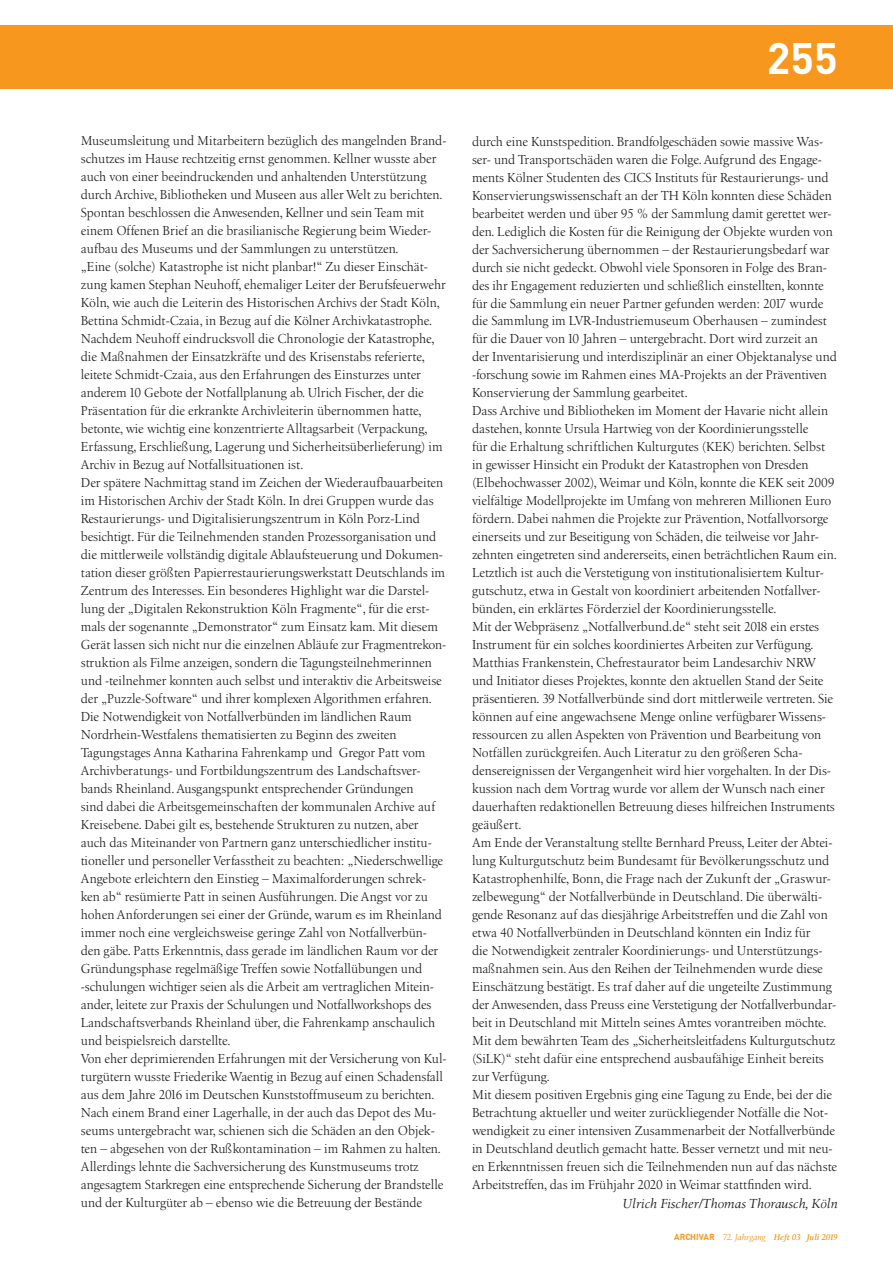
<style>
.page{position:relative;width:893px;height:1263px;background:#fff}
.page>*{position:absolute;margin:0;border:0;box-sizing:border-box;transform-origin:0 0}
.t1{font:700 43.5px "DIN";color:#fff}
.t2{font:13.5px/18px "Birka";color:#231f20;scale:.95 1}
.t3{font:italic 13.5px "Birka";color:#231f20}
.t4{font:italic 600 8.7px "Birka";letter-spacing:-.025em;color:#f7971d}
.s1{font-family:"DIN";font-weight:700;font-style:normal}
.s2{font-weight:400}
</style>
<div class="page">
<div style="left:0;top:25px;width:893px;height:64px;background:#f7971d"></div>
<h1 class="t1" style="left:767px;top:29px;width:72px">255</h1>
<p class="t2" style="left:81px;top:132px;width:386px">Museumsleitung und Mitarbeitern bezüglich des mangelnden Brand&shy;schutzes im Hause rechtzeitig ernst genommen. Kellner wusste aber auch von einer beeindruckenden und anhaltenden Unterstützung durch Archive, Bibliotheken und Museen aus aller Welt zu berichten.<br>Spontan beschlossen die Anwesenden, Kellner und sein Team mit einem Offenen Brief an die brasilianische Regierung beim Wieder&shy;aufbau des Museums und der Sammlungen zu unterstützen.<br>„Eine (solche) Katastrophe ist nicht planbar!“ Zu dieser Einschät&shy;zung kamen Stephan Neuhoff, ehemaliger Leiter der Berufsfeuerwehr Köln, wie auch die Leiterin des Historischen Archivs der Stadt Köln, Bettina Schmidt-Czaia, in Bezug auf die Kölner Archivkatastrophe.<br>Nachdem Neuhoff eindrucksvoll die Chronologie der Katastrophe, die Maßnahmen der Einsatzkräfte und des Krisenstabs referierte, leitete Schmidt-Czaia, aus den Erfahrungen des Einsturzes unter anderem 10 Gebote der Notfallplanung ab. Ulrich Fischer, der die Präsentation für die erkrankte Archivleiterin übernommen hatte, betonte, wie wichtig eine konzentrierte Alltagsarbeit (Verpackung, Erfassung, Erschließung, Lagerung und Sicherheitsüberlieferung) im Archiv in Bezug auf Notfallsituationen ist.<br>Der spätere Nachmittag stand im Zeichen der Wiederaufbauarbeiten im Historischen Archiv der Stadt Köln. In drei Gruppen wurde das Restaurierungs- und Digitalisierungszentrum in Köln Porz-Lind besichtigt. Für die Teilnehmenden standen Prozessorganisation und die mittlerweile vollständig digitale Ablaufsteuerung und Dokumen&shy;tation dieser größten Papierrestaurierungswerkstatt Deutschlands im Zentrum des Interesses. Ein besonderes Highlight war die Darstel&shy;lung der „Digitalen Rekonstruktion Köln Fragmente“, für die erst&shy;mals der sogenannte „Demonstrator“ zum Einsatz kam. Mit diesem Gerät lassen sich nicht nur die einzelnen Abläufe zur Fragmentrekon&shy;struktion als Filme anzeigen, sondern die Tagungsteilnehmerinnen und -teilnehmer konnten auch selbst und interaktiv die Arbeitsweise der „Puzzle-Software“ und ihrer komplexen Algorithmen erfahren.<br>Die Notwendigkeit von Notfallverbünden im ländlichen Raum Nordrhein-Westfalens thematisierten zu Beginn des zweiten Tagungstages Anna Katharina Fahrenkamp und Gregor Patt vom Archivberatungs- und Fortbildungszentrum des Landschaftsver&shy;bands Rheinland. Ausgangspunkt entsprechender Gründungen<br>sind dabei die Arbeitsgemeinschaften der kommunalen Archive auf Kreisebene. Dabei gilt es, bestehende Strukturen zu nutzen, aber auch das Miteinander von Partnern ganz unterschiedlicher institu&shy;tioneller und personeller Verfasstheit zu beachten: „Niederschwellige Angebote erleichtern den Einstieg – Maximalforderungen schrec&shy;ken ab“ resümierte Patt in seinen Ausführungen. Die Angst vor zu hohen Anforderungen sei einer der Gründe, warum es im Rheinland immer noch eine vergleichsweise geringe Zahl von Notfallverbün&shy;den gäbe. Patts Erkenntnis, dass gerade im ländlichen Raum vor der Gründungsphase regelmäßige Treffen sowie Notfallübungen und -schulungen wichtiger seien als die Arbeit am vertraglichen Mitein&shy;ander, leitete zur Praxis der Schulungen und Notfallworkshops des Landschaftsverbands Rheinland über, die Fahrenkamp anschaulich und beispielsreich darstellte.<br>Von eher deprimierenden Erfahrungen mit der Versicherung von Kul&shy;turgütern wusste Friederike Waentig in Bezug auf einen Schadensfall aus dem Jahre 2016 im Deutschen Kunststoffmuseum zu berichten.<br>Nach einem Brand einer Lagerhalle, in der auch das Depot des Mu&shy;seums untergebracht war, schienen sich die Schäden an den Objek&shy;ten – abgesehen von der Rußkontamination – im Rahmen zu halten.<br>Allerdings lehnte die Sachversicherung des Kunstmuseums trotz angesagtem Starkregen eine entsprechende Sicherung der Brandstelle und der Kulturgüter ab – ebenso wie die Betreuung der Bestände</p>
<p class="t2" style="left:472px;top:132px;width:386px">durch eine Kunstspedition. Brandfolgeschäden sowie massive Was&shy;ser- und Transportschäden waren die Folge. Aufgrund des Engage&shy;ments Kölner Studenten des CICS Instituts für Restaurierungs- und Konservierungswissenschaft an der TH Köln konnten diese Schäden bearbeitet werden und über 95 % der Sammlung damit gerettet wer&shy;den. Lediglich die Kosten für die Reinigung der Objekte wurden von der Sachversicherung übernommen – der Restaurierungsbedarf war durch sie nicht gedeckt. Obwohl viele Sponsoren in Folge des Bran&shy;des ihr Engagement reduzierten und schließlich einstellten, konnte für die Sammlung ein neuer Partner gefunden werden: 2017 wurde die Sammlung im LVR-Industriemuseum Oberhausen – zumindest für die Dauer von 10 Jahren – untergebracht. Dort wird zurzeit an der Inventarisierung und interdisziplinär an einer Objektanalyse und -forschung sowie im Rahmen eines MA-Projekts an der Präventiven Konservierung der Sammlung gearbeitet.<br>Dass Archive und Bibliotheken im Moment der Havarie nicht allein dastehen, konnte Ursula Hartwieg von der Koordinierungsstelle<br>für die Erhaltung schriftlichen Kulturgutes (KEK) berichten. Selbst in gewisser Hinsicht ein Produkt der Katastrophen von Dresden (Elbehochwasser 2002), Weimar und Köln, konnte die KEK seit 2009 vielfältige Modellprojekte im Umfang von mehreren Millionen Euro fördern. Dabei nahmen die Projekte zur Prävention, Notfallvorsorge einerseits und zur Beseitigung von Schäden, die teilweise vor Jahr&shy;zehnten eingetreten sind andererseits, einen beträchtlichen Raum ein.<br>Letztlich ist auch die Verstetigung von institutionalisiertem Kultur&shy;gutschutz, etwa in Gestalt von koordiniert arbeitenden Notfallver&shy;bünden, ein erklärtes Förderziel der Koordinierungsstelle.<br>Mit der Webpräsenz „Notfallverbund.de“ steht seit 2018 ein erstes Instrument für ein solches koordiniertes Arbeiten zur Verfügung.<br>Matthias Frankenstein, Chefrestaurator beim Landesarchiv NRW und Initiator dieses Projektes, konnte den aktuellen Stand der Seite präsentieren. 39 Notfallverbünde sind dort mittlerweile vertreten. Sie können auf eine angewachsene Menge online verfügbarer Wissens&shy;ressourcen zu allen Aspekten von Prävention und Bearbeitung von Notfällen zurückgreifen. Auch Literatur zu den größeren Scha&shy;densereignissen der Vergangenheit wird hier vorgehalten. In der Dis&shy;kussion nach dem Vortrag wurde vor allem der Wunsch nach einer dauerhaften redaktionellen Betreuung dieses hilfreichen Instruments geäußert.<br>Am Ende der Veranstaltung stellte Bernhard Preuss, Leiter der Abtei&shy;lung Kulturgutschutz beim Bundesamt für Bevölkerungsschutz und Katastrophenhilfe, Bonn, die Frage nach der Zukunft der „Graswur&shy;zelbewegung“ der Notfallverbünde in Deutschland. Die überwälti&shy;gende Resonanz auf das diesjährige Arbeitstreffen und die Zahl von etwa 40 Notfallverbünden in Deutschland könnten ein Indiz für<br>die Notwendigkeit zentraler Koordinierungs- und Unterstützungs&shy;maßnahmen sein. Aus den Reihen der Teilnehmenden wurde diese Einschätzung bestätigt. Es traf daher auf die ungeteilte Zustimmung der Anwesenden, dass Preuss eine Verstetigung der Notfallverbundar&shy;beit in Deutschland mit Mitteln seines Amtes vorantreiben möchte.<br>Mit dem bewährten Team des „Sicherheitsleitfadens Kulturgutschutz (SiLK)“ steht dafür eine entsprechend ausbaufähige Einheit bereits zur Verfügung.<br>Mit diesem positiven Ergebnis ging eine Tagung zu Ende, bei der die Betrachtung aktueller und weiter zurückliegender Notfälle die Not&shy;wendigkeit zu einer intensiven Zusammenarbeit der Notfallverbünde in Deutschland deutlich gemacht hatte. Besser vernetzt und mit neu&shy;en Erkenntnissen freuen sich die Teilnehmenden nun auf das nächste Arbeitstreffen, das im Frühjahr 2020 in Weimar stattfinden wird.</p>
<p class="t3" style="left:622px;top:1196px;width:217px">Ulrich Fischer/Thomas Thorausch, Köln</p>
<p class="t4" style="left:674px;top:1232px;width:165px"><span class="s1">ARCHIVAR</span> <span class="s2">72. Jahrgang</span> Heft 03 Juli 2019</p>
</div>
